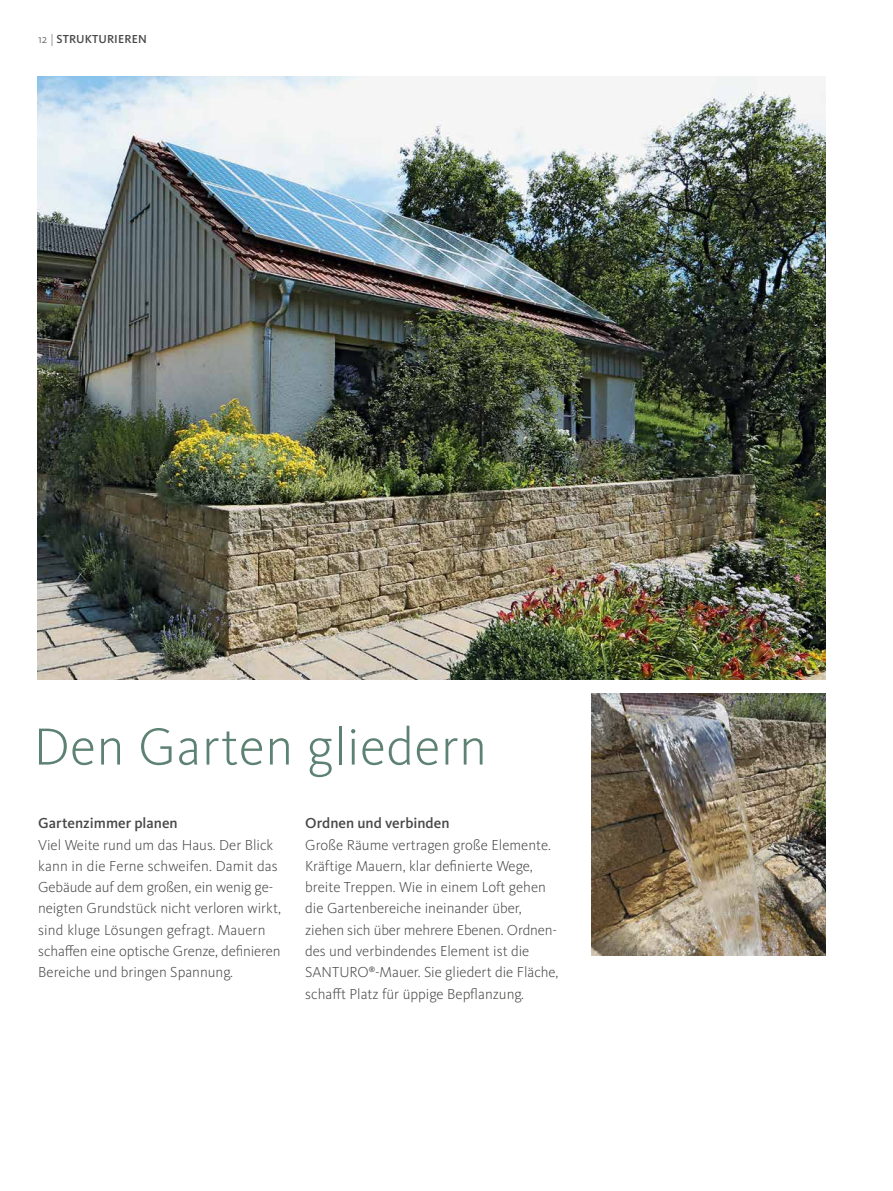
<style>
.page{position:relative;width:893px;height:1191px;background:#fff}
.page>*{position:absolute;margin:0;border:0;box-sizing:border-box;transform-origin:0 0}
.t1{font:300 54px "Kievit Pro";color:#5d8273}
.t2{font:300 15px/21.3px "Kievit Pro";color:#484847}
.t3{font:500 15px "Kievit Pro";color:#484847}
.t4{font:500 12px "Kievit Pro";letter-spacing:.01em;color:#484847}
.s1{font-weight:300}
</style>
<div class="page">
<img style="left:38px;top:77px;width:788px;height:602px">
<img style="left:592px;top:693px;width:234px;height:263px">
<p class="t4" style="left:38px;top:32px;width:110px"><span class="s1">12 |</span> STRUKTURIEREN</p>
<h1 class="t1" style="left:34px;top:714px;width:455px">Den Garten gliedern</h1>
<p class="t3" style="left:38px;top:814px;width:141px">Gartenzimmer planen</p>
<p class="t2" style="left:38px;top:834px;width:244px">Viel Weite rund um das Haus. Der Blick kann in die Ferne schweifen. Damit das Gebäude auf dem großen, ein wenig ge&shy;neigten Grundstück nicht verloren wirkt, sind kluge Lösungen gefragt. Mauern schaffen eine optische Grenze, definieren Bereiche und bringen Spannung.</p>
<p class="t3" style="left:305px;top:814px;width:146px">Ordnen und verbinden</p>
<p class="t2" style="left:305px;top:834px;width:255px">Große Räume vertragen große Elemente.<br>Kräftige Mauern, klar definierte Wege, breite Treppen. Wie in einem Loft gehen die Gartenbereiche ineinander über, ziehen sich über mehrere Ebenen. Ordnen&shy;des und verbindendes Element ist die SANTURO<sup>®</sup>-Mauer. Sie gliedert die Fläche, schafft Platz für üppige Bepflanzung.</p>
</div>
